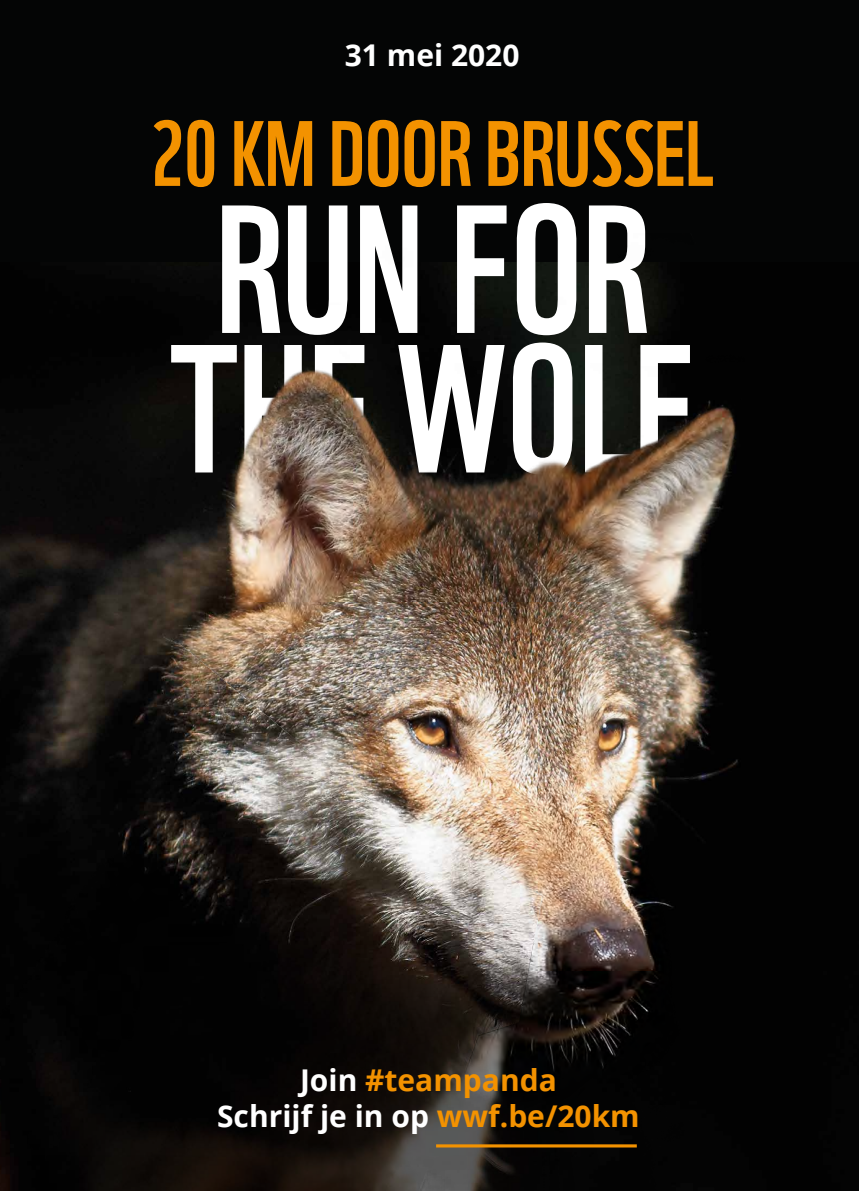
<style>
.page{position:relative;width:859px;height:1191px;background:#fff}
.page>*{position:absolute;margin:0;border:0;box-sizing:border-box;transform-origin:0 0}
.t1{font:177px/139.5px "WWF";color:#fff}
.t2{font:90px "WWF";color:#f39200}
.t3{font:700 30px/36px "Open Sans";color:#f39200;text-align:center}
.t4{font:700 30px "Open Sans";color:#fff}
.s1{color:#fff}
</style>
<div class="page">
<div style="left:0;top:0;width:859px;height:262px;background:#040505"></div>
<img style="left:0;top:262px;width:859px;height:929px">
<hr style="left:436px;top:1144px;width:201px;height:3px;background:#f39200">
<p class="t4" style="left:345px;top:34px;width:176px">31 mei 2020</p>
<p class="t2" style="left:151px;top:83px;width:564px">20 KM DOOR BRUSSEL</p>
<p class="t1" style="left:170px;top:182px;width:526px">RUN FOR<br>THE WOLF</p>
<p class="t3" style="left:217px;top:1061px;width:424px"><span class="s1">Join</span> #teampanda<br><span class="s1">Schrijf je in op</span> wwf.be/20km</p>
</div>
